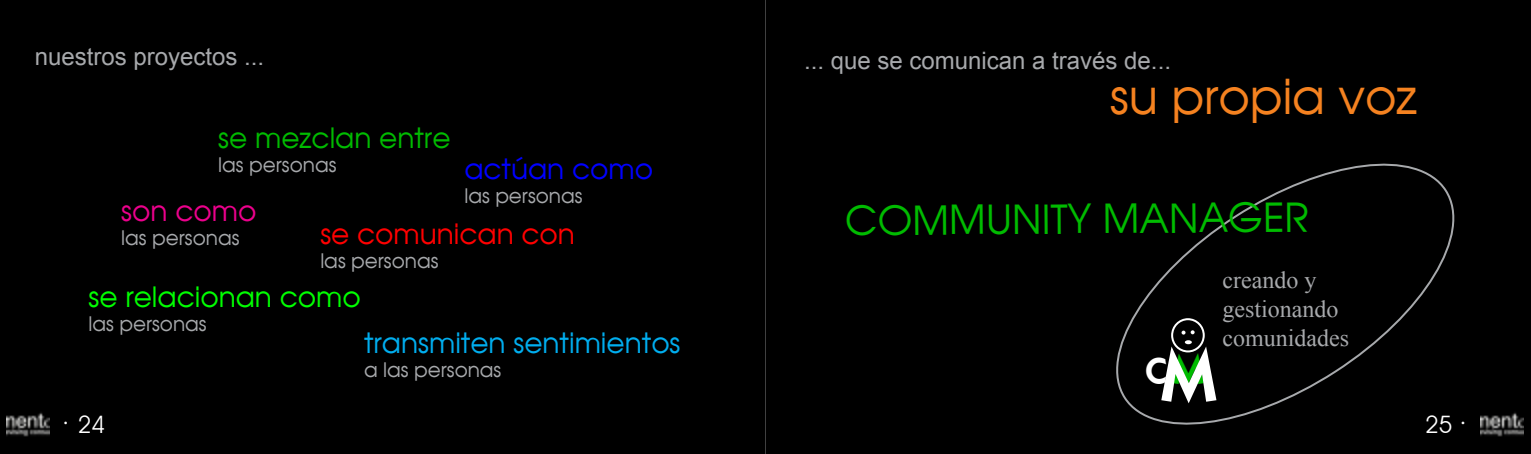
<style>
.page{position:relative;width:1531px;height:454px;background:#fff}
.page>*{position:absolute;margin:0;border:0;box-sizing:border-box;transform-origin:0 0}
.t1{font:48px "Avalon Plain";color:#f58220}
.t2{font:40px "Avalon Plain";letter-spacing:-.01em;color:#0b0}
.t3{font:36px "ELEGANCE";color:#fff}
.t4{font:28px "Avalon Plain";color:#00aeef}
.t5{font:28px "Avalon Plain";color:#0f0}
.t6{font:28px "Avalon Plain";color:#0b0}
.t7{font:28px "Avalon Plain";color:#f00}
.t8{font:28px "Avalon Plain";color:#00f}
.t9{font:28px "Avalon Plain";color:#ec008c}
.t10{font:24px "Arial";color:#a7a9ac}
.t11{font:24px/28.8px "Times New Roman";color:#a7a9ac}
.t12{font:24px "Avant Garde IT Cby BT";color:#fff}
.t13{font:20px "Avalon Plain";color:#a7a9ac}
.s1{font-size:72px}
.s2{font-size:40px;color:#0b0}
.s3{font-size:28px}
</style>
<div class="page">
<div style="left:1px;top:1px;width:763px;height:451px;background:#000"></div>
<div style="left:0;top:0;width:765px;height:454px;border:2px solid #000"></div>
<div style="left:766px;top:1px;width:764px;height:451px;background:#000"></div>
<div style="left:765px;top:0;width:766px;height:454px;border:2px solid #000"></div>
<img style="left:1480px;top:412px;width:43px;height:25px">
<img style="left:7px;top:412px;width:43px;height:25px">
<svg style="left:1116px;top:163px;width:339px;height:262px"></svg>
<div style="left:1172px;top:319px;width:32px;height:32px;background:#000;border-radius:50%"></div>
<div style="left:1171px;top:318px;width:34px;height:34px;border:2px solid #fff;border-radius:50%"></div>
<svg style="left:1181px;top:330px;width:13px;height:4px"></svg>
<svg style="left:1185px;top:340px;width:7px;height:4px"></svg>
<p class="t10" style="left:35px;top:41px;width:231px">nuestros proyectos ...</p>
<h3 class="t6" style="left:218px;top:121px;width:234px">se mezclan entre</h3>
<p class="t13" style="left:218px;top:153px;width:120px">las personas</p>
<h3 class="t9" style="left:121px;top:193px;width:136px">son como</h3>
<p class="t13" style="left:121px;top:225px;width:120px">las personas</p>
<h3 class="t8" style="left:464px;top:151px;width:190px">actúan como</h3>
<p class="t13" style="left:464px;top:183px;width:120px">las personas</p>
<h3 class="t7" style="left:320px;top:216px;width:256px">se comunican con</h3>
<p class="t13" style="left:320px;top:248px;width:120px">las personas</p>
<h3 class="t5" style="left:88px;top:279px;width:274px">se relacionan como</h3>
<p class="t13" style="left:88px;top:311px;width:120px">las personas</p>
<h3 class="t4" style="left:364px;top:325px;width:318px">transmiten sentimientos</h3>
<p class="t13" style="left:364px;top:356px;width:139px">a las personas</p>
<p class="t10" style="left:804px;top:44px;width:368px">... que se comunican a través de...</p>
<h1 class="t1" style="left:1110px;top:66px;width:308px">su propia voz</h1>
<h2 class="t2" style="left:845px;top:194px;width:466px">COMMUNITY MANAGER</h2>
<p class="t11" style="left:1222px;top:265px;width:128px">creando y gestionando comunidades</p>
<h3 class="t3" style="left:1146px;top:348px;width:72px">C <span class="s1">M</span><span class="s2">M</span></h3>
<p class="t12" style="left:62px;top:409px;width:44px"><span class="s3">·</span> 24</p>
<p class="t12" style="left:1425px;top:409px;width:43px">25 <span class="s3">·</span></p>
</div>
